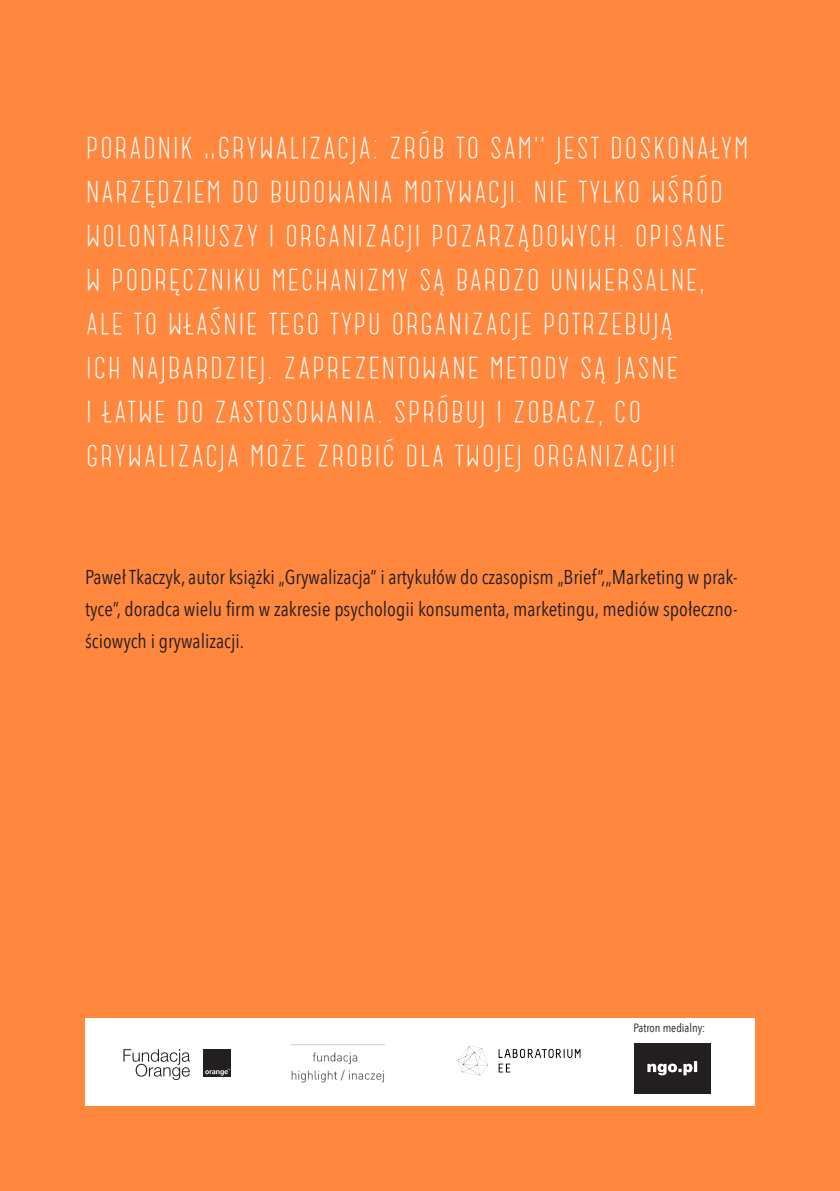
<style>
.page{position:relative;width:840px;height:1191px;background:#fff}
.page>*{position:absolute;margin:0;border:0;box-sizing:border-box;transform-origin:0 0}
.t1{font:300 36px/44px "Catorze 27 Style 1";color:#fff}
.t2{font:20px/32px "Avenir Next Condensed";color:#231f20;text-align:justify}
.t3{font:12px "Avenir Next Condensed";color:#231f20}
</style>
<div class="page">
<div style="left:0;top:0;width:839px;height:1191px;background:#ff873e"></div>
<div style="left:85px;top:1018px;width:669px;height:88px;background:#fff"></div>
<img style="left:290px;top:1044px;width:96px;height:39px">
<img style="left:457px;top:1046px;width:124px;height:30px">
<div style="left:634px;top:1042px;width:76px;height:51px;background:#231f20"></div>
<svg style="left:647px;top:1061px;width:49px;height:14px"></svg>
<div style="left:203px;top:1049px;width:28px;height:27px;background:#231f20"></div>
<svg style="left:205px;top:1069px;width:25px;height:6px"></svg>
<svg style="left:123px;top:1049px;width:67px;height:31px"></svg>
<p class="t1" style="left:85px;top:126px;width:665px">PORADNIK „GRYWALIZACJA: ZRÓB TO SAM” JEST DOSKONAŁYM NARZĘDZIEM DO BUDOWANIA MOTYWACJI. NIE TYLKO WŚRÓD WOLONTARIUSZY I ORGANIZACJI POZARZĄDOWYCH. OPISANE W PODRĘCZNIKU MECHANIZMY SĄ BARDZO UNIWERSALNE, ALE TO WŁAŚNIE TEGO TYPU ORGANIZACJE POTRZEBUJĄ<br>ICH NAJBARDZIEJ. ZAPREZENTOWANE METODY SĄ JASNE<br>I ŁATWE DO ZASTOSOWANIA. SPRÓBUJ I ZOBACZ, CO GRYWALIZACJA MOŻE ZROBIĆ DLA TWOJEJ ORGANIZACJI!</p>
<p class="t2" style="left:85px;top:560px;width:653px">Paweł Tkaczyk, autor książki „Grywalizacja” i artykułów do czasopism „Brief”,„Marketing w prak&shy;tyce”, doradca wielu firm w zakresie psychologii konsumenta, marketingu, mediów społeczno&shy;ściowych i grywalizacji.</p>
<p class="t3" style="left:633px;top:1017px;width:73px">Patron medialny:</p>
</div>
